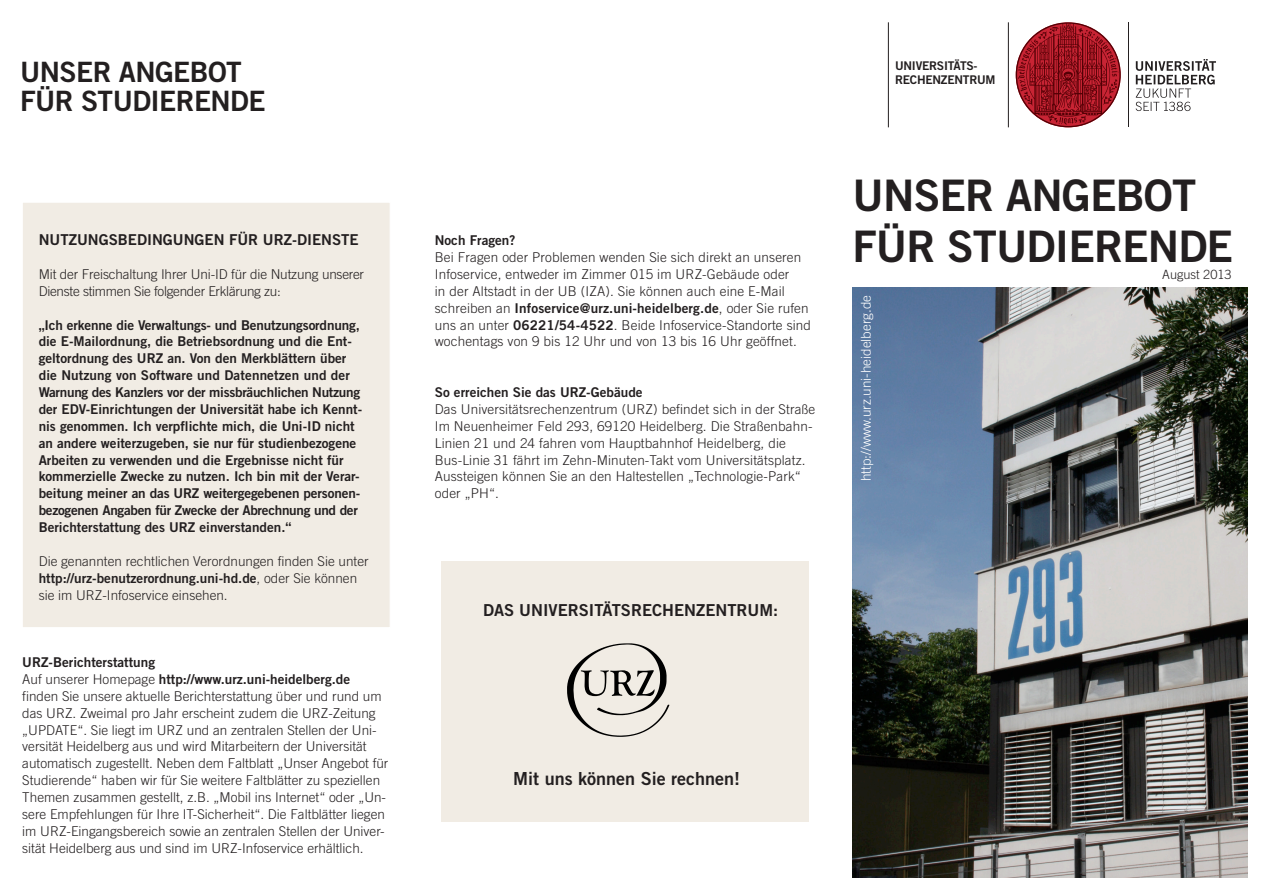
<style>
.page{position:relative;width:1263px;height:893px;background:#fff}
.page>*{position:absolute;margin:0;border:0;box-sizing:border-box;transform-origin:0 0}
._01_HeadTitel38pt{font:43.5px "Trade Gothic LT Std Bd 2";letter-spacing:-.02em;color:#231f20}
._04_HeadKopfzeile18{font:28.05px "Trade Gothic LT Std Bd 2";letter-spacing:-.02em;color:#231f20}
._05_SubCopy8_5pt{font:18px "Trade Gothic LT Std Bd 2";color:#231f20}
._05_SubCopy8_5pt-2{font:16.5px "Trade Gothic LT Std Bd 2";color:#231f20}
._05_SubCopy8_5pt-3{font:15px "Trade Gothic LT Std Bd 2";color:#231f20}
._00_Fließtext8_5pt{font:300 13.5px/16.8px "Trade Gothic LT Std";color:#231f20}
._00_Fließtext8_5pt-2{font:13.5px/16.8px "Trade Gothic LT Std Bd 2";color:#231f20}
._05_SubCopy8_5pt-4{font:300 13.5px/16.8px "Trade Gothic LT Std";letter-spacing:.01em;color:#231f20}
._00_Fließtext8_5pt-3{font:300 13.5px/16.8px "Trade Gothic LT Std";letter-spacing:-.02em;color:#231f20}
._05_SubCopy8_5pt-5{font:13.5px "Trade Gothic LT Std Bd 2";color:#231f20}
._00_Fließtext8_5pt-4{font:300 13.5px "Trade Gothic LT Std";color:#fff}
._00_Fließtext8_5pt-5{font:300 12.75px "Trade Gothic LT Std";color:#231f20}
._03_NameFakultätBold{font:12px "Trade Gothic LT Std Bd 2";letter-spacing:-.02em;color:#231f20}
.s1{font-family:"Trade Gothic LT Std Bd 2";font-weight:400}
</style>
<div class="page">
<div style="left:441px;top:561px;width:368px;height:261px;background:#f1ece4"></div>
<img style="left:853px;top:287px;width:394px;height:591px">
<svg style="left:1135px;top:59px;width:81px;height:52px"></svg>
<hr style="left:1128px;top:22px;width:1px;height:105px;background:#231f20">
<svg style="left:1016px;top:22px;width:105px;height:105px"></svg>
<hr style="left:888px;top:22px;width:1px;height:105px;background:#231f20">
<hr style="left:1008px;top:22px;width:1px;height:105px;background:#231f20">
<svg style="left:567px;top:643px;width:102px;height:94px"></svg>
<div style="left:22px;top:202px;width:368px;height:426px;background:#f1ece4;border:1px solid #fff"></div>
<p class="_04_HeadKopfzeile18" style="left:20px;top:54px;width:223px">UNSER ANGEBOT</p>
<p class="_04_HeadKopfzeile18" style="left:20px;top:84px;width:247px">FÜR STUDIERENDE</p>
<p class="_05_SubCopy8_5pt-3" style="left:39px;top:230px;width:321px">NUTZUNGSBEDINGUNGEN FÜR URZ-DIENSTE</p>
<p class="_00_Fließtext8_5pt-3" style="left:39px;top:266px;width:327px">Mit der Freischaltung Ihrer Uni-ID für die Nutzung unserer<br>Dienste stimmen Sie folgender Erklärung zu:</p>
<p class="_00_Fließtext8_5pt-2" style="left:39px;top:316px;width:325px">„Ich erkenne die Verwaltungs- und Benutzungsordnung, die E-Mailordnung, die Betriebsordnung und die Ent&shy;geltordnung des URZ an. Von den Merkblättern über die Nutzung von Software und Datennetzen und der Warnung des Kanzlers vor der missbräuchlichen Nutzung der EDV-Einrichtungen der Universität habe ich Kennt&shy;nis genommen. Ich verpflichte mich, die Uni-ID nicht an andere weiterzugeben, sie nur für studienbezogene Arbeiten zu verwenden und die Ergebnisse nicht für kommerzielle Zwecke zu nutzen. Ich bin mit der Verar&shy;beitung meiner an das URZ weitergegebenen personen&shy;bezogenen Angaben für Zwecke der Abrechnung und der Berichterstattung des URZ einverstanden.“</p>
<p class="_00_Fließtext8_5pt" style="left:39px;top:552px;width:331px">Die genannten rechtlichen Verordnungen finden Sie unter <span class="s1">http://urz-benutzerordnung.uni-hd.de</span>, oder Sie können sie im URZ-Infoservice einsehen.</p>
<p class="_05_SubCopy8_5pt-5" style="left:22px;top:654px;width:134px">URZ-Berichterstattung</p>
<p class="_00_Fließtext8_5pt" style="left:22px;top:671px;width:368px">Auf unserer Homepage <span class="s1">http://www.urz.uni-heidelberg.de </span>finden Sie unsere aktuelle Berichterstattung über und rund um das URZ. Zweimal pro Jahr erscheint zudem die URZ-Zeitung „UPDATE“. Sie liegt im URZ und an zentralen Stellen der Uni&shy;versität Heidelberg aus und wird Mitarbeitern der Universität automatisch zugestellt. Neben dem Faltblatt „Unser Angebot für Studierende“ haben wir für Sie weitere Faltblätter zu speziellen Themen zusammen gestellt, z.B. „Mobil ins Internet“ oder „Un&shy;sere Empfehlungen für Ihre IT-Sicherheit“. Die Faltblätter liegen im URZ-Eingangsbereich sowie an zentralen Stellen der Univer&shy;sität Heidelberg aus und sind im URZ-Infoservice erhältlich.</p>
<p class="_00_Fließtext8_5pt" style="left:435px;top:232px;width:378px"><span class="s1">Noch Fragen?<br></span>Bei Fragen oder Problemen wenden Sie sich direkt an unseren Infoservice, entweder im Zimmer 015 im URZ-Gebäude oder<br>in der Altstadt in der UB (IZA). Sie können auch eine E-Mail schreiben an <span class="s1">Infoservice@urz.uni-heidelberg.de</span>, oder Sie rufen uns an unter <span class="s1">06221/54-4522</span>. Beide Infoservice-Standorte sind wochentags von 9 bis 12 Uhr und von 13 bis 16 Uhr geöffnet.</p>
<p class="_05_SubCopy8_5pt-5" style="left:435px;top:384px;width:209px">So erreichen Sie das URZ-Gebäude</p>
<p class="_05_SubCopy8_5pt-4" style="left:435px;top:401px;width:382px">Das Universitätsrechenzentrum (URZ) befindet sich in der Straße Im Neuenheimer Feld 293, 69120 Heidelberg. Die Straßenbahn-Linien 21 und 24 fahren vom Hauptbahnhof Heidelberg, die Bus-Linie 31 fährt im Zehn-Minuten-Takt vom Universitätsplatz.<br>Aussteigen können Sie an den Haltestellen „Technologie-Park“ oder „PH“.</p>
<p class="_05_SubCopy8_5pt-2" style="left:483px;top:600px;width:297px">DAS UNIVERSITÄTSRECHENZENTRUM:</p>
<p class="_03_NameFakultätBold" style="left:895px;top:58px;width:84px">UNIVERSITÄTS-</p>
<p class="_03_NameFakultätBold" style="left:895px;top:72px;width:102px">RECHENZENTRUM</p>
<p class="_01_HeadTitel38pt" style="left:853px;top:169px;width:345px">UNSER ANGEBOT</p>
<p class="_01_HeadTitel38pt" style="left:853px;top:220px;width:382px">FÜR STUDIERENDE</p>
<p class="_00_Fließtext8_5pt-4" style="left:858px;top:481px;width:188px;rotate:-90deg">http://www.urz.uni-heidelberg.de</p>
<p class="_00_Fließtext8_5pt-5" style="left:1162px;top:267px;width:71px">August 2013</p>
<p class="_05_SubCopy8_5pt" style="left:513px;top:768px;width:228px">Mit uns können Sie rechnen!</p>
</div>
